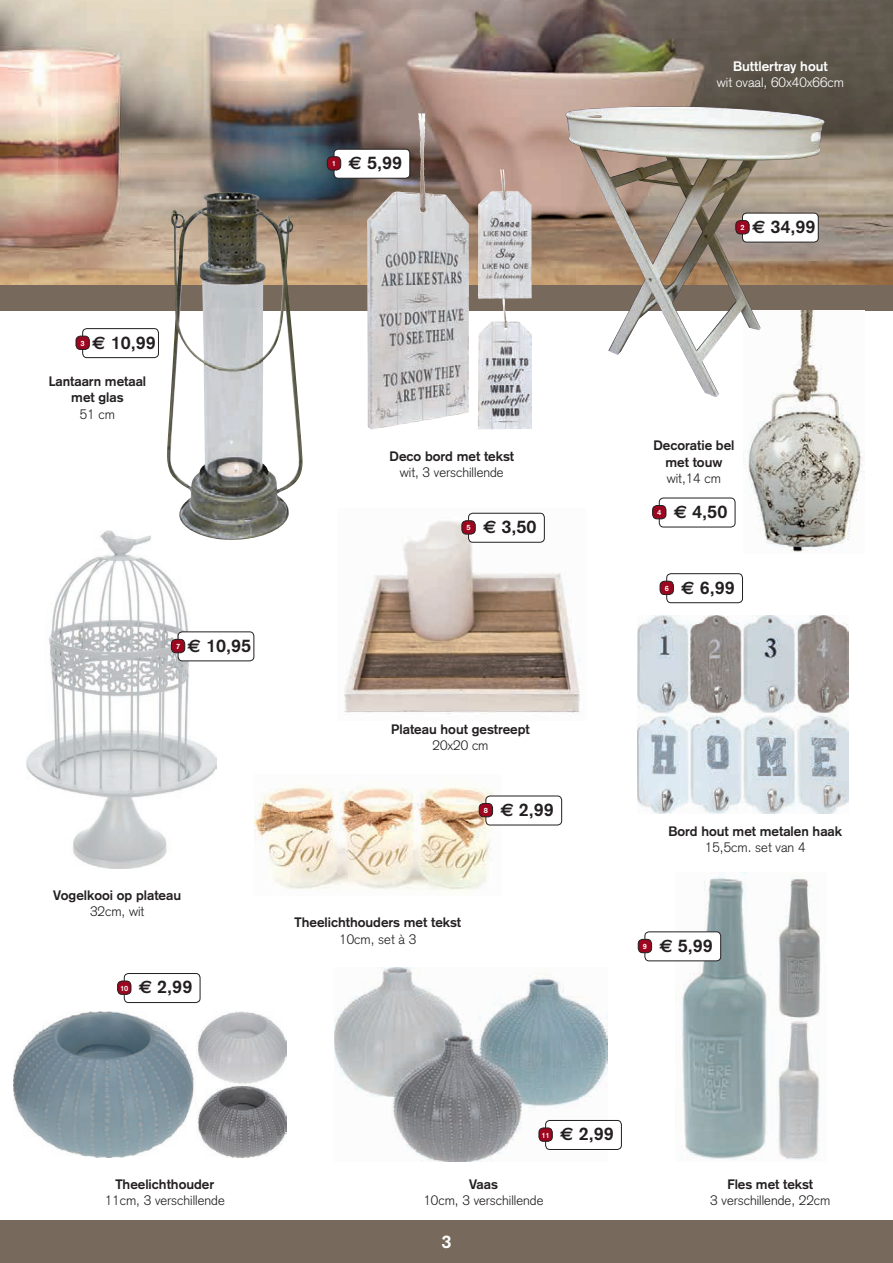
<style>
.page{position:relative;width:893px;height:1263px;background:#fff}
.page>*{position:absolute;margin:0;border:0;box-sizing:border-box;transform-origin:0 0}
.t1{font:700 18px "Akzidenz Grotesk";color:#231f20}
.t2{font:700 18px "Akzidenz Grotesk";color:#fff}
.t3{font:700 13.5px/16.5px "Akzidenz Grotesk";color:#231f20;text-align:center}
.t4{font:300 13.5px "Akzidenz Grotesk";color:#231f20}
.t5{font:300 13.5px "Akzidenz Grotesk";color:#fff}
.t6{font:700 13.5px "Akzidenz Grotesk";color:#fff}
.t7{font:700 7.5px "Akzidenz Grotesk";color:#fff}
.s1{font-family:"Euro Sans"}
</style>
<div class="page">
<img style="left:0;top:0;width:893px;height:285px">
<div style="left:0;top:285px;width:893px;height:25px;background:#776a5c"></div>
<div style="left:0;top:1220px;width:893px;height:43px;background:#776a5c"></div>
<div style="left:124px;top:973px;width:76px;height:30px;border:1px solid #231f20;border-radius:4px"></div>
<div style="left:118px;top:981px;width:13px;height:13px;background:#9d061f;border-radius:5px"></div>
<div style="left:117px;top:981px;width:14px;height:14px;border:1px solid #231f20;border-radius:5px"></div>
<div style="left:334px;top:149px;width:76px;height:29px;background:#fff;border-radius:4px"></div>
<div style="left:334px;top:149px;width:76px;height:30px;border:1px solid #231f20;border-radius:4px"></div>
<div style="left:327px;top:157px;width:14px;height:13px;background:#9d061f;border-radius:5px"></div>
<div style="left:327px;top:156px;width:14px;height:14px;border:1px solid #231f20;border-radius:5px"></div>
<img style="left:743px;top:390px;width:122px;height:162px">
<img style="left:254px;top:785px;width:247px;height:106px">
<img style="left:676px;top:873px;width:145px;height:287px">
<img style="left:14px;top:1012px;width:272px;height:145px">
<img style="left:335px;top:967px;width:272px;height:194px">
<img style="left:637px;top:615px;width:211px;height:198px">
<img style="left:26px;top:530px;width:190px;height:339px">
<img style="left:367px;top:113px;width:102px;height:316px">
<img style="left:344px;top:512px;width:236px;height:202px">
<img style="left:566px;top:106px;width:259px;height:291px">
<img style="left:159px;top:192px;width:144px;height:350px">
<div style="left:659px;top:498px;width:76px;height:29px;border:1px solid #231f20;border-radius:4px"></div>
<div style="left:653px;top:505px;width:13px;height:14px;background:#9d061f;border-radius:5px"></div>
<div style="left:652px;top:505px;width:14px;height:14px;border:1px solid #231f20;border-radius:5px"></div>
<div style="left:486px;top:796px;width:76px;height:29px;background:#fff;border-radius:4px"></div>
<div style="left:485px;top:796px;width:77px;height:29px;border:1px solid #231f20;border-radius:4px"></div>
<div style="left:479px;top:803px;width:14px;height:14px;background:#9d061f;border-radius:5px"></div>
<div style="left:479px;top:803px;width:14px;height:14px;border:1px solid #231f20;border-radius:5px"></div>
<div style="left:469px;top:513px;width:75px;height:29px;background:#fff;border-radius:4px"></div>
<div style="left:468px;top:513px;width:77px;height:30px;border:1px solid #231f20;border-radius:4px"></div>
<div style="left:462px;top:521px;width:13px;height:13px;background:#9d061f;border-radius:5px"></div>
<div style="left:461px;top:520px;width:15px;height:14px;border:1px solid #231f20;border-radius:5px"></div>
<div style="left:546px;top:1120px;width:75px;height:29px;background:#fff;border-radius:4px"></div>
<div style="left:545px;top:1120px;width:77px;height:30px;border:1px solid #231f20;border-radius:4px"></div>
<div style="left:539px;top:1128px;width:13px;height:13px;background:#9d061f;border-radius:5px"></div>
<div style="left:539px;top:1127px;width:14px;height:15px;border:1px solid #231f20;border-radius:5px"></div>
<div style="left:178px;top:632px;width:76px;height:29px;background:#fff;border-radius:4px"></div>
<div style="left:178px;top:631px;width:76px;height:30px;border:1px solid #231f20;border-radius:4px"></div>
<div style="left:171px;top:639px;width:14px;height:14px;background:#9d061f;border-radius:5px"></div>
<div style="left:171px;top:639px;width:14px;height:14px;border:1px solid #231f20;border-radius:5px"></div>
<div style="left:645px;top:932px;width:76px;height:29px;background:#fff;border-radius:4px"></div>
<div style="left:644px;top:931px;width:77px;height:30px;border:1px solid #231f20;border-radius:4px"></div>
<div style="left:638px;top:939px;width:14px;height:14px;background:#9d061f;border-radius:5px"></div>
<div style="left:638px;top:939px;width:14px;height:14px;border:1px solid #231f20;border-radius:5px"></div>
<div style="left:666px;top:573px;width:77px;height:30px;border:1px solid #231f20;border-radius:4px"></div>
<div style="left:660px;top:581px;width:13px;height:13px;background:#9d061f;border-radius:5px"></div>
<div style="left:660px;top:581px;width:14px;height:14px;border:1px solid #231f20;border-radius:5px"></div>
<div style="left:742px;top:213px;width:76px;height:29px;background:#fff;border-radius:4px"></div>
<div style="left:742px;top:213px;width:77px;height:29px;border:1px solid #231f20;border-radius:4px"></div>
<div style="left:736px;top:221px;width:13px;height:13px;background:#9d061f;border-radius:5px"></div>
<div style="left:735px;top:220px;width:14px;height:14px;border:1px solid #231f20;border-radius:5px"></div>
<div style="left:82px;top:328px;width:77px;height:30px;border:1px solid #231f20;border-radius:4px"></div>
<div style="left:76px;top:336px;width:13px;height:13px;background:#9d061f;border-radius:5px"></div>
<div style="left:76px;top:336px;width:14px;height:14px;border:1px solid #231f20;border-radius:5px"></div>
<p class="t7" style="left:332px;top:159px;width:6px">1</p>
<h1 class="t1" style="left:349px;top:152px;width:55px"><span class="s1">€</span> 5,99</h1>
<p class="t7" style="left:81px;top:339px;width:6px">3</p>
<h1 class="t1" style="left:92px;top:331px;width:65px"><span class="s1">€</span> 10,99</h1>
<p class="t3" style="left:49px;top:373px;width:99px">Lantaarn metaal met glas</p>
<p class="t4" style="left:80px;top:406px;width:37px">51 cm</p>
<p class="t7" style="left:176px;top:642px;width:6px">7</p>
<h1 class="t1" style="left:188px;top:635px;width:65px"><span class="s1">€</span> 10,95</h1>
<p class="t3" style="left:53px;top:887px;width:129px">Vogelkooi op plateau</p>
<p class="t4" style="left:90px;top:904px;width:56px">32cm, wit</p>
<p class="t7" style="left:120px;top:983px;width:10px">10</p>
<h1 class="t1" style="left:139px;top:976px;width:55px"><span class="s1">€</span> 2,99</h1>
<p class="t3" style="left:389px;top:448px;width:126px">Deco bord met tekst</p>
<p class="t4" style="left:400px;top:465px;width:105px">wit, 3 verschillende</p>
<p class="t7" style="left:466px;top:523px;width:6px">5</p>
<h1 class="t1" style="left:483px;top:516px;width:55px"><span class="s1">€</span> 3,50</h1>
<p class="t3" style="left:391px;top:721px;width:140px">Plateau hout gestreept</p>
<p class="t4" style="left:432px;top:738px;width:58px">20x20 cm</p>
<p class="t7" style="left:484px;top:806px;width:6px">8</p>
<h1 class="t1" style="left:500px;top:799px;width:55px"><span class="s1">€</span> 2,99</h1>
<p class="t3" style="left:294px;top:914px;width:168px">Theelichthouders met tekst</p>
<p class="t4" style="left:339px;top:931px;width:79px">10cm, set à 3</p>
<p class="t6" style="left:733px;top:58px;width:96px">Buttlertray hout</p>
<p class="t5" style="left:717px;top:75px;width:129px">wit ovaal, 60x40x66cm</p>
<p class="t7" style="left:740px;top:223px;width:6px">2</p>
<h1 class="t1" style="left:752px;top:216px;width:65px"><span class="s1">€</span> 34,99</h1>
<p class="t3" style="left:653px;top:437px;width:83px">Decoratie bel met touw</p>
<p class="t4" style="left:667px;top:470px;width:56px">wit,14 cm</p>
<p class="t7" style="left:657px;top:508px;width:6px">4</p>
<h1 class="t1" style="left:674px;top:501px;width:55px"><span class="s1">€</span> 4,50</h1>
<p class="t7" style="left:665px;top:584px;width:6px">6</p>
<h1 class="t1" style="left:681px;top:577px;width:55px"><span class="s1">€</span> 6,99</h1>
<p class="t3" style="left:668px;top:823px;width:175px">Bord hout met metalen haak</p>
<p class="t4" style="left:705px;top:840px;width:102px">15,5cm. set van 4</p>
<p class="t7" style="left:643px;top:942px;width:6px">9</p>
<h1 class="t1" style="left:659px;top:935px;width:55px"><span class="s1">€</span> 5,99</h1>
<p class="t3" style="left:115px;top:1176px;width:100px">Theelichthouder</p>
<p class="t4" style="left:105px;top:1193px;width:122px">11cm, 3 verschillende</p>
<p class="t7" style="left:541px;top:1130px;width:10px">11</p>
<h1 class="t1" style="left:560px;top:1123px;width:55px"><span class="s1">€</span> 2,99</h1>
<p class="t3" style="left:469px;top:1176px;width:30px">Vaas</p>
<p class="t4" style="left:423px;top:1193px;width:122px">10cm, 3 verschillende</p>
<h1 class="t2" style="left:441px;top:1231px;width:12px">3</h1>
<p class="t3" style="left:727px;top:1176px;width:87px">Fles met tekst</p>
<p class="t4" style="left:710px;top:1193px;width:122px">3 verschillende, 22cm</p>
</div>
